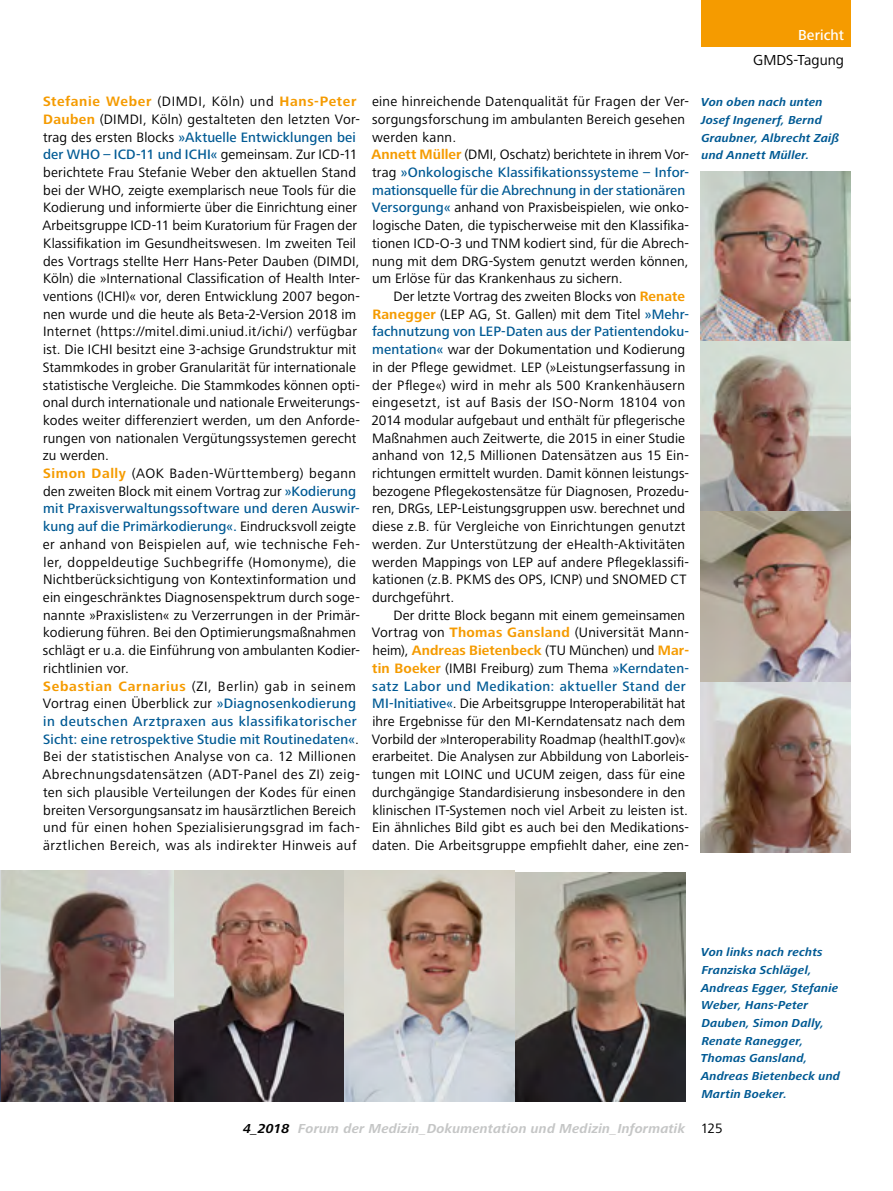
<style>
.page{position:relative;width:893px;height:1191px;background:#fff}
.page>*{position:absolute;margin:0;border:0;box-sizing:border-box;transform-origin:0 0}
.Rubrik_unten{font:15px "Frutiger Next LT";letter-spacing:.005em;color:#000}
.Rubrik_oben{font:500 15px "Frutiger Next LT";letter-spacing:.005em;color:#fff}
.Normal_o{font:14.1px/17.7px "Frutiger Next LT";letter-spacing:.01em;color:#000}
.Normal_o-2{font:14.1px/17.7px "Frutiger Next LT";letter-spacing:.03em;color:#000}
.t1{font:italic 700 13.5px "Frutiger Next LT";letter-spacing:.01em;color:#c5c6c6}
.Marginale{font:italic 700 12px/17.7px "Frutiger Next LT";letter-spacing:.02em;color:#005a94}
.s1{font-weight:700;color:#f59b00}
.s2{font-weight:500;color:#005a94}
.s3{color:#000}
.s4{font-weight:400;font-style:normal;font-size:14.1px;color:#000}
</style>
<div class="page">
<div style="left:701px;top:0;width:149px;height:47px;background:#f59b00"></div>
<img style="left:0;top:871px;width:685px;height:230px">
<img style="left:701px;top:171px;width:149px;height:681px">
<p class="Rubrik_oben" style="left:798px;top:27px;width:47px">Bericht</p>
<p class="Normal_o" style="left:42px;top:93px;width:319px"><span class="s1">Stefanie Weber</span> (DIMDI, Köln) und <span class="s1">Hans-Peter Dauben</span> (DIMDI, Köln) gestalteten den letzten Vor&shy;trag des ersten Blocks <span class="s2">»Aktuelle Entwicklungen bei der WHO – ICD-11 und ICHI«</span> gemeinsam. Zur ICD-11 berichtete Frau Stefanie Weber den aktuellen Stand bei der WHO, zeigte exemplarisch neue Tools für die Kodierung und informierte über die Einrichtung einer Arbeitsgruppe ICD-11 beim Kuratorium für Fragen der Klassifikation im Gesundheitswesen. Im zweiten Teil des Vortrags stellte Herr Hans-Peter Dauben (DIMDI, Köln) die »International Classification of Health Inter&shy;ventions (ICHI)« vor, deren Entwicklung 2007 begon&shy;nen wurde und die heute als Beta-2-Version 2018 im Internet (https://mitel.dimi.uniud.it/ichi/) verfügbar ist. Die ICHI besitzt eine 3-achsige Grundstruktur mit Stammkodes in grober Granularität für internationale statistische Vergleiche. Die Stammkodes können opti&shy;onal durch internationale und nationale Erweiterungs&shy;kodes weiter differenziert werden, um den Anforde&shy;rungen von nationalen Vergütungssystemen gerecht zu werden.</p>
<p class="Normal_o" style="left:43px;top:464px;width:319px"><span class="s1">Simon Dally</span> (AOK Baden-Württemberg) begann den zweiten Block mit einem Vortrag zur <span class="s2">»Kodierung mit Praxisverwaltungssoftware und deren Auswir&shy;kung auf die Primärkodierung«.</span> Eindrucksvoll zeigte er anhand von Beispielen auf, wie technische Feh&shy;ler, doppeldeutige Suchbegriffe (Homonyme), die Nichtberücksichtigung von Kontextinformation und ein eingeschränktes Diagnosenspektrum durch soge&shy;nannte »Praxislisten« zu Verzerrungen in der Primär&shy;kodierung führen. Bei den Optimierungsmaßnahmen schlägt er u.a. die Einführung von ambulanten Kodier&shy;richtlinien vor.</p>
<p class="Normal_o-2" style="left:42px;top:677px;width:319px"><span class="s1">Sebastian Carnarius</span> (ZI, Berlin) gab in seinem Vortrag einen Überblick zur <span class="s2">»Diagnosenkodierung in deutschen Arztpraxen aus klassifikatorischer Sicht: eine retrospektive Studie mit Routinedaten«</span>.<br>Bei der statistischen Analyse von ca. 12 Millionen Abrechnungsdatensätzen (ADT-Panel des ZI) zeig&shy;ten sich plausible Verteilungen der Kodes für einen breiten Versorgungsansatz im hausärztlichen Bereich und für einen hohen Spezialisierungsgrad im fach&shy;ärztlichen Bereich, was als indirekter Hinweis auf</p>
<p class="Normal_o" style="left:372px;top:93px;width:318px">eine hinreichende Datenqualität für Fragen der Ver&shy;sorgungsforschung im ambulanten Bereich gesehen werden kann.</p>
<p class="Normal_o" style="left:372px;top:146px;width:319px"><span class="s1">Annett Müller</span> (DMI, Oschatz) berichtete in ihrem Vor&shy;trag <span class="s2">»Onkologische Klassifikationssysteme – Infor&shy;mationsquelle für die Abrechnung in der stationären Versorgung«</span> anhand von Praxisbeispielen, wie onko&shy;logische Daten, die typischerweise mit den Klassifika&shy;tionen ICD-O-3 und TNM kodiert sind, für die Abrech&shy;nung mit dem DRG-System genutzt werden können, um Erlöse für das Krankenhaus zu sichern.</p>
<p class="Normal_o" style="left:371px;top:287px;width:319px;text-indent:22px">Der letzte Vortrag des zweiten Blocks von <span class="s1">Renate Ranegger</span> (LEP AG, St. Gallen) mit dem Titel <span class="s2">»Mehr&shy;fachnutzung von LEP-Daten aus der Patientendoku&shy;mentation«</span> war der Dokumentation und Kodierung in der Pflege gewidmet. LEP (»Leistungserfassung in der Pflege«) wird in mehr als 500 Krankenhäusern eingesetzt, ist auf Basis der ISO-Norm 18104 von 2014 modular aufgebaut und enthält für pflegerische Maßnahmen auch Zeitwerte, die 2015 in einer Studie anhand von 12,5 Millionen Datensätzen aus 15 Ein&shy;richtungen ermittelt wurden. Damit können leistungs&shy;bezogene Pflegekostensätze für Diagnosen, Prozedu&shy;ren, DRGs, LEP-Leistungsgruppen usw. berechnet und diese z.B. für Vergleiche von Einrichtungen genutzt werden. Zur Unterstützung der eHealth-Aktivitäten werden Mappings von LEP auf andere Pflegeklassifi&shy;kationen (z.B. PKMS des OPS, ICNP) und SNOMED CT durchgeführt.</p>
<p class="Normal_o" style="left:372px;top:606px;width:319px;text-indent:22px">Der dritte Block begann mit einem gemeinsamen Vortrag von <span class="s1">Thomas Gansland</span> (Universität Mann&shy;heim), <span class="s1">Andreas Bietenbeck</span> (TU München) und <span class="s1">Mar&shy;tin Boeker</span> (IMBI Freiburg) zum Thema <span class="s2">»Kerndaten&shy;satz Labor und Medikation: aktueller Stand der MI-Initiative«</span>. Die Arbeitsgruppe Interoperabilität hat ihre Ergebnisse für den MI-Kerndatensatz nach dem Vorbild der »Interoperability Roadmap (healthIT.gov)« erarbeitet. Die Analysen zur Abbildung von Laborleis&shy;tungen mit LOINC und UCUM zeigen, dass für eine durchgängige Standardisierung insbesondere in den klinischen IT-Systemen noch viel Arbeit zu leisten ist.<br>Ein ähnliches Bild gibt es auch bei den Medikations&shy;daten. Die Arbeitsgruppe empfiehlt daher, eine zen-</p>
<p class="Rubrik_unten" style="left:753px;top:51px;width:92px">GMDS-Tagung</p>
<p class="Marginale" style="left:701px;top:93px;width:123px">Von oben nach unten</p>
<p class="Marginale" style="left:701px;top:111px;width:139px">Josef Ingenerf, Bernd<br>Graubner, Albrecht Zaiß und Annett Müller.</p>
<p class="Marginale" style="left:701px;top:943px;width:123px">Von links nach rechts</p>
<p class="Marginale" style="left:701px;top:961px;width:141px">Franziska Schlägel,<br>Andreas Egger, Stefanie<br>Weber, Hans-Peter<br>Dauben, Simon Dally,<br>Renate Ranegger,<br>Thomas Gansland,<br>Andreas Bietenbeck und<br>Martin Boeker.</p>
<p class="t1" style="left:243px;top:1121px;width:481px"><span class="s3">4_2018</span> Forum der Medizin_Dokumentation und Medizin_Informatik <span class="s4">125</span></p>
</div>
